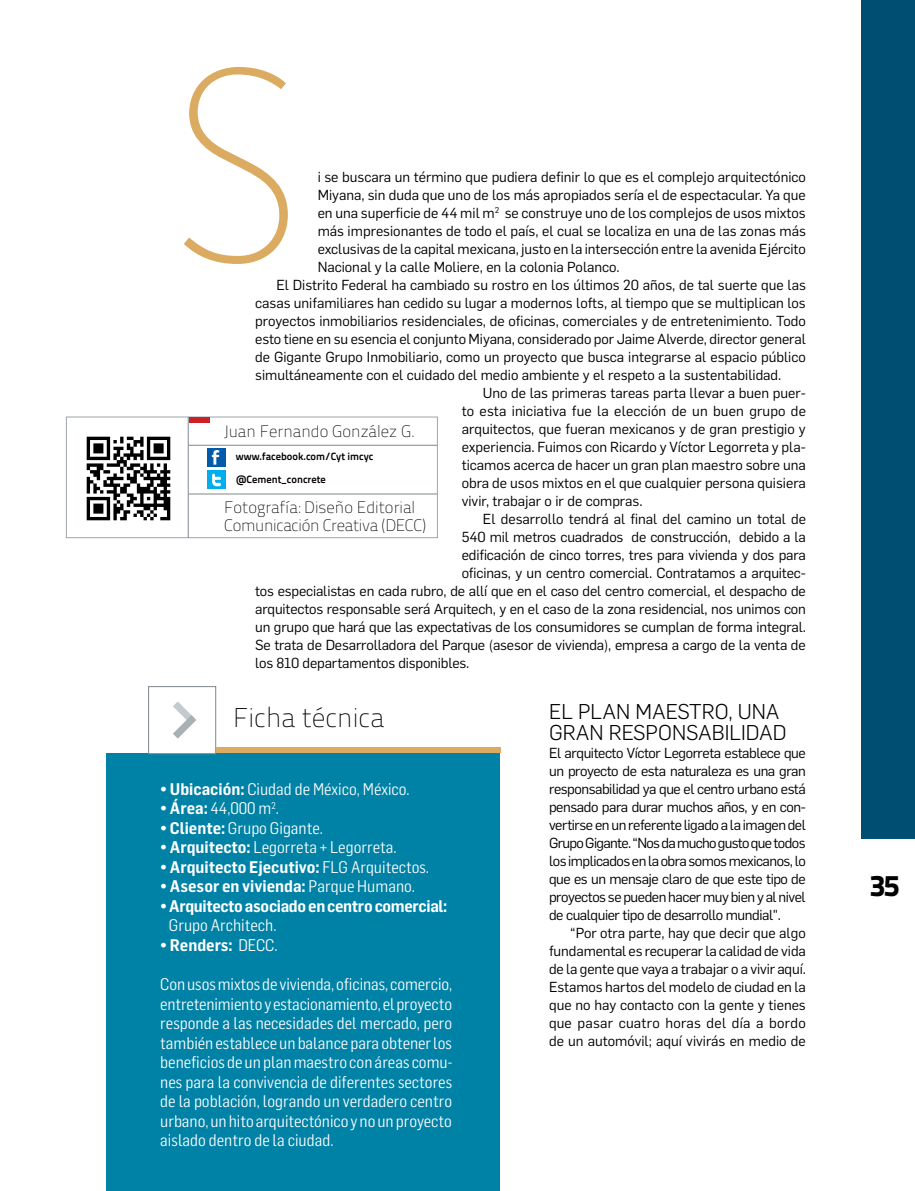
<style>
.page{position:relative;width:915px;height:1191px;background:#fff}
.page>*{position:absolute;margin:0;border:0;box-sizing:border-box;transform-origin:0 0}
.t1{font:200 267.15px "Flama Semicondensed";color:#dbab61}
.t2{font:800 30px "Titillium Text 22 L";color:#000}
.t3{font:100 27px "Titillium Text 22 L";color:#000}
.t4{font:300 21px/21px "Flama";color:#000}
.t5{font:16.5px/19.5px "Flama Semicond";color:#fff;text-align:justify}
.t6{font:600 16.5px "Flama Semicond";letter-spacing:-.01em;color:#fff}
.t7{font:100 16.5px/18px "Titillium Text 22 L";color:#000}
.t8{font:14.25px/18px "Flama";color:#000;text-align:justify}
.t9{font:700 10.5px/23.1px "Titillium Text 22 L";color:#000}
.s1{font-weight:600}
.s2{font-weight:400}
</style>
<div class="page">
<div style="left:861px;top:0;width:53px;height:838px;background:#004f73"></div>
<div style="left:66px;top:416px;width:371px;height:122px;background:#fff;border:1px solid #7e878e"></div>
<img style="left:86px;top:436px;width:85px;height:85px">
<hr style="left:188px;top:417px;width:1px;height:121px;background:#7e878e">
<div style="left:189px;top:417px;width:20px;height:5px;background:#ce1f25"></div>
<hr style="left:189px;top:493px;width:248px;height:1px;background:#7e878e">
<hr style="left:189px;top:445px;width:248px;height:1px;background:#7e878e">
<div style="left:206px;top:448px;width:19px;height:19px;background:#005bab"></div>
<img style="left:212px;top:451px;width:7px;height:14px">
<div style="left:207px;top:470px;width:19px;height:18px;background:#00aeef"></div>
<svg style="left:212px;top:473px;width:9px;height:13px"></svg>
<div style="left:106px;top:753px;width:394px;height:438px;background:#0082a6"></div>
<div style="left:148px;top:686px;width:68px;height:68px;background:#fff;border:1px solid #7e878e"></div>
<svg style="left:173px;top:701px;width:23px;height:37px"></svg>
<div style="left:216px;top:747px;width:284px;height:6px;background:#dbab61"></div>
<h1 class="t1" style="left:174px;top:-3px;width:131px">S</h1>
<p class="t8" style="left:317px;top:167px;width:489px">i se buscara un término que pudiera definir lo que es el complejo arquitectónico</p>
<p class="t8" style="left:317px;top:185px;width:489px">Miyana, sin duda que uno de los más apropiados sería el de espectacular. Ya que</p>
<p class="t8" style="left:317px;top:203px;width:489px">en una superficie de 44 mil m<sup>2</sup> se construye uno de los complejos de usos mixtos</p>
<p class="t8" style="left:317px;top:221px;width:489px">más impresionantes de todo el país, el cual se localiza en una de las zonas más</p>
<p class="t8" style="left:317px;top:239px;width:489px">exclusivas de la capital mexicana, justo en la intersección entre la avenida Ejército</p>
<p class="t8" style="left:317px;top:257px;width:303px">Nacional y la calle Moliere, en la colonia Polanco.</p>
<p class="t8" style="left:276px;top:275px;width:531px">El Distrito Federal ha cambiado su rostro en los últimos 20 años, de tal suerte que las</p>
<p class="t8" style="left:255px;top:293px;width:552px">casas unifamiliares han cedido su lugar a modernos lofts, al tiempo que se multiplican los</p>
<p class="t8" style="left:255px;top:311px;width:552px">proyectos inmobiliarios residenciales, de oficinas, comerciales y de entretenimiento. Todo</p>
<p class="t8" style="left:255px;top:329px;width:552px">esto tiene en su esencia el conjunto Miyana, considerado por Jaime Alverde, director general</p>
<p class="t8" style="left:255px;top:347px;width:552px">de Gigante Grupo I nmobiliario, como un proyecto que busca integrarse al espacio público</p>
<p class="t8" style="left:255px;top:365px;width:527px">simultáneamente con el cuidado del medio ambiente y el respeto a la sustentabilidad.</p>
<p class="t8" style="left:483px;top:383px;width:324px">Uno de las primeras tareas parta llevar a buen puer-</p>
<p class="t8" style="left:461px;top:401px;width:346px">to esta iniciativa fue la elección de un buen grupo de</p>
<p class="t8" style="left:461px;top:419px;width:345px">arquitectos, que fueran mexicanos y de gran prestigio y</p>
<p class="t8" style="left:461px;top:437px;width:345px">experiencia. Fuimos con Ricardo y Víctor Legorreta y pla-</p>
<p class="t8" style="left:461px;top:455px;width:345px">ticamos acerca de hacer un gran plan maestro sobre una</p>
<p class="t8" style="left:461px;top:473px;width:345px">obra de usos mixtos en el que cualquier persona quisiera</p>
<p class="t8" style="left:461px;top:491px;width:182px">vivir, trabajar o ir de compras.</p>
<p class="t8" style="left:483px;top:508px;width:324px">El desarrollo tendrá al final del camino un total de</p>
<p class="t8" style="left:461px;top:526px;width:345px">540 mil metros cuadrados de construcción, debido a la</p>
<p class="t8" style="left:461px;top:544px;width:345px">edificación de cinco torres, tres para vivienda y dos para</p>
<p class="t8" style="left:461px;top:562px;width:345px">oficinas, y un centro comercial. Contratamos a arquitec-</p>
<p class="t8" style="left:255px;top:580px;width:552px">tos especialistas en cada rubro, de allí que en el caso del centro comercial, el despacho de</p>
<p class="t8" style="left:255px;top:598px;width:552px">arquitectos responsable será Arquitech, y en el caso de la zona residencial, nos unimos con</p>
<p class="t8" style="left:255px;top:616px;width:552px">un grupo que hará que las expectativas de los consumidores se cumplan de forma integral.</p>
<p class="t8" style="left:255px;top:634px;width:552px">Se trata de Desarrolladora del Parque (asesor de vivienda), empresa a cargo de la venta de</p>
<p class="t8" style="left:255px;top:652px;width:216px">los 810 departamentos disponibles.</p>
<h3 class="t4" style="left:549px;top:699px;width:239px">EL PLAN MAESTRO, UNA<br>GRAN RESPONSABILIDAD</h3>
<p class="t8" style="left:549px;top:743px;width:258px">El arquitecto Víctor Legorreta establece que un proyecto de esta naturaleza es una gran responsabilidad ya que el centro urbano está pensado para durar muchos años, y en con&shy;vertirse en un referente ligado a la imagen del Grupo Gigante. “Nos da mucho gusto que todos los implicados en la obra somos mexicanos, lo que es un mensaje claro de que este tipo de proyectos se pueden hacer muy bien y al nivel de cualquier tipo de desarrollo mundial".</p>
<p class="t8" style="left:549px;top:923px;width:258px;text-indent:21px">“Por otra parte, hay que decir que algo fundamental es recuperar la calidad de vida de la gente que vaya a trabajar o a vivir aquí.<br>Estamos hartos del modelo de ciudad en la que no hay contacto con la gente y tienes que pasar cuatro horas del día a bordo de un automóvil; aquí vivirás en medio de</p>
<p class="t7" style="left:224px;top:421px;width:193px">Juan Fernando González G.</p>
<p class="t9" style="left:236px;top:444px;width:139px">www.facebook.com/Cyt imcyc @Cement_concrete</p>
<p class="t7" style="left:224px;top:497px;width:203px">Fotografía: Diseño Editorial<br>Comunicación Creativa (DECC)</p>
<h3 class="t3" style="left:233px;top:698px;width:153px">Ficha técnica</h3>
<p class="t5" style="left:160px;top:779px;width:251px"><span class="s1">• Ubicación:</span> Ciudad de México, México.</p>
<p class="t5" style="left:160px;top:798px;width:120px"><span class="s1">• Área:</span> 44,000 m<sup>2</sup>.</p>
<p class="t5" style="left:160px;top:818px;width:164px"><span class="s1">• Cliente:</span> Grupo Gigante.</p>
<p class="t5" style="left:160px;top:837px;width:238px"><span class="s1">• Arquitecto:</span> Legorreta + Legorreta.</p>
<p class="t6" style="left:160px;top:857px;width:270px">• Arquitecto Ejecutivo: <span class="s2">FLG Arquitectos.</span></p>
<p class="t6" style="left:160px;top:877px;width:256px">• Asesor en vivienda: <span class="s2">Parque Humano.</span></p>
<p class="t6" style="left:160px;top:896px;width:288px">• Arquitecto asociado en centro comercial:</p>
<p class="t5" style="left:169px;top:915px;width:109px">Grupo Architech.</p>
<p class="t6" style="left:160px;top:935px;width:119px">• Renders: <span class="s2">DECC.</span></p>
<p class="t5" style="left:160px;top:974px;width:293px">Con usos mixtos de vivienda, oficinas, comercio, entretenimiento y estacionamiento, el proyecto responde a las necesidades del mercado, pero también establece un balance para obtener los beneficios de un plan maestro con áreas comu&shy;nes para la convivencia de diferentes sectores de la población, logrando un verdadero centro urbano, un hito arquitectónico y no un proyecto aislado dentro de la ciudad.</p>
<h2 class="t2" style="left:869px;top:862px;width:32px">35</h2>
</div>
